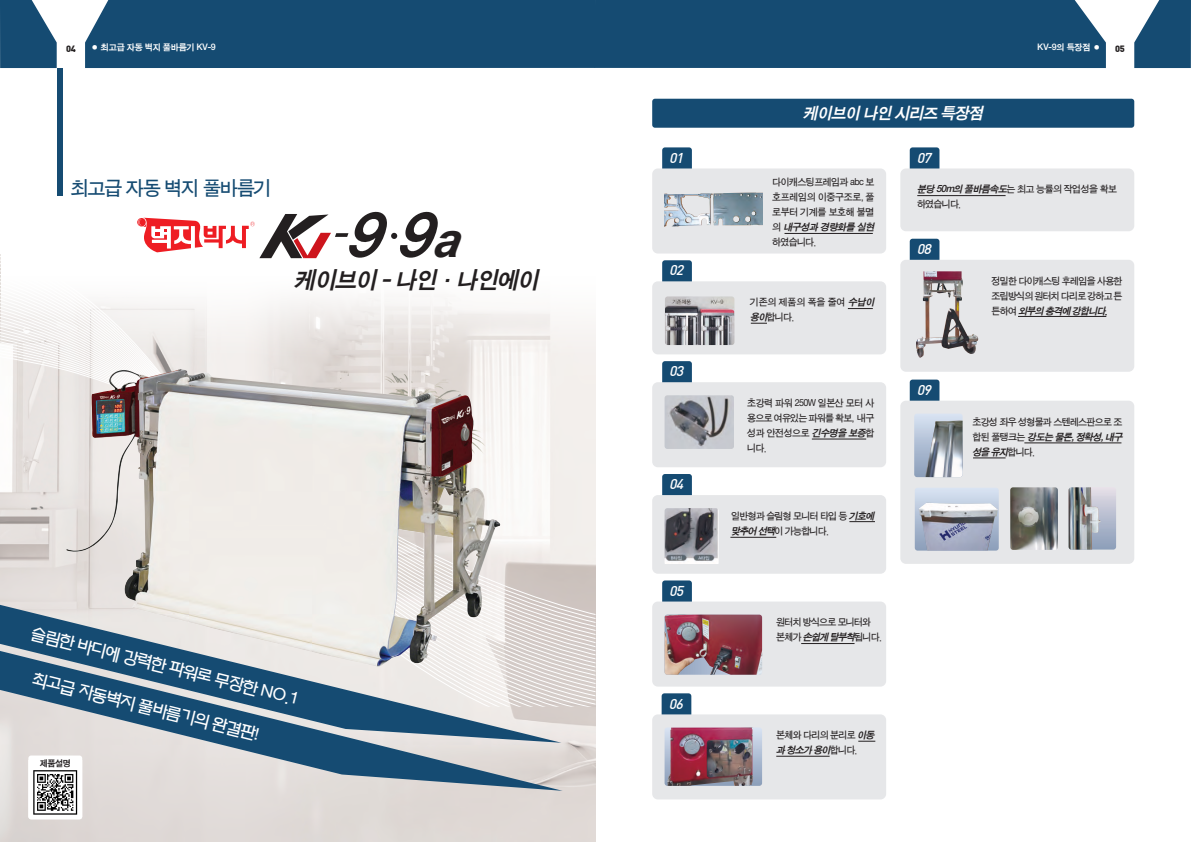
<style>
.page{position:relative;width:1191px;height:842px;background:#fff}
.page>*{position:absolute;margin:0;border:0;box-sizing:border-box;transform-origin:0 0}
.t1{font:italic 700 49.3px "Arial";color:#231f20}
.t2{font:italic 24px "Sand Kg";color:#231f20}
.t3{font:20px "Sand Tg";letter-spacing:-.05em;color:#154b72}
.t4{font:17px "Sand At M";color:#fff}
.t5{font:italic 16.5px "Sand Kg";color:#fff}
.t6{font:italic 14px "Dinmed";color:#fff}
.t7{font:10px/15px "Sand Tg";letter-spacing:-.075em;color:#231f20}
.t8{font:italic 10px/15px "Sand Kg";color:#231f20}
.t9{font:10px/15px "Sand Tg";letter-spacing:-.03em;color:#231f20}
.t10{font:9px "Sand Kg";letter-spacing:-.025em;color:#fff}
.t11{font:9px "Dinbla";color:#231f20}
.t12{font:9px "Sand Kg";color:#231f20}
.s1{font-family:"Sand Tg";font-style:normal}
.s2{font-family:"Sand Kg";font-style:italic}
</style>
<div class="page">
<div style="left:85px;top:0;width:1021px;height:68px;background:#154b72"></div>
<svg style="left:0;top:0;width:57px;height:68px;background:#366486"></svg>
<svg style="left:1134px;top:0;width:57px;height:68px;background:#366486"></svg>
<svg style="left:0;top:342px;width:595px;height:302px"></svg>
<div style="left:662px;top:147px;width:30px;height:36px;background:#154b72;border-radius:3px"></div>
<div style="left:652px;top:168px;width:234px;height:86px;background:#e6e7e9;border-radius:6px"></div>
<img style="left:664px;top:193px;width:98px;height:34px">
<div style="left:661px;top:693px;width:30px;height:36px;background:#154b72;border-radius:3px"></div>
<div style="left:652px;top:714px;width:234px;height:85px;background:#e6e7e9;border-radius:6px"></div>
<div style="left:664px;top:727px;width:98px;height:59px;background:linear-gradient(to bottom,#d8e2f2,#899cb8);border-radius:3px"></div>
<img style="left:667px;top:727px;width:86px;height:59px">
<div style="left:662px;top:260px;width:30px;height:36px;background:#154b72;border-radius:3px"></div>
<div style="left:652px;top:281px;width:234px;height:73px;background:#e6e7e9;border-radius:6px"></div>
<img style="left:665px;top:296px;width:69px;height:49px;border-radius:3px">
<div style="left:662px;top:361px;width:30px;height:36px;background:#154b72;border-radius:3px"></div>
<div style="left:652px;top:382px;width:234px;height:85px;background:#e6e7e9;border-radius:6px"></div>
<img style="left:664px;top:395px;width:70px;height:54px;border-radius:3px">
<div style="left:662px;top:474px;width:30px;height:35px;background:#154b72;border-radius:3px"></div>
<div style="left:652px;top:495px;width:234px;height:79px;background:#e6e7e9;border-radius:6px"></div>
<img style="left:664px;top:508px;width:54px;height:56px">
<div style="left:662px;top:580px;width:30px;height:36px;background:#154b72;border-radius:3px"></div>
<div style="left:652px;top:601px;width:234px;height:86px;background:#e6e7e9;border-radius:6px"></div>
<img style="left:664px;top:615px;width:98px;height:60px">
<div style="left:652px;top:99px;width:482px;height:29px;background:#154b72;border-radius:3px"></div>
<img style="left:67px;top:393px;width:433px;height:205px">
<div style="left:909px;top:147px;width:30px;height:36px;background:#154b72;border-radius:3px"></div>
<div style="left:900px;top:168px;width:234px;height:63px;background:#e6e7e9;border-radius:6px"></div>
<div style="left:909px;top:239px;width:30px;height:35px;background:#154b72;border-radius:3px"></div>
<div style="left:900px;top:260px;width:234px;height:112px;background:#e6e7e9;border-radius:6px"></div>
<img style="left:916px;top:271px;width:62px;height:87px">
<div style="left:909px;top:380px;width:30px;height:35px;background:#154b72;border-radius:3px"></div>
<div style="left:900px;top:401px;width:234px;height:163px;background:#e6e7e9;border-radius:6px"></div>
<div style="left:914px;top:414px;width:48px;height:63px;background:linear-gradient(to bottom,#d7e1f1,#899cb8);border-radius:3px"></div>
<img style="left:925px;top:420px;width:37px;height:57px">
<div style="left:914px;top:488px;width:84px;height:63px;background:linear-gradient(to bottom,#d7e1f1,#899bb7);border-radius:3px"></div>
<img style="left:918px;top:503px;width:80px;height:48px">
<img style="left:1010px;top:487px;width:48px;height:63px;border-radius:3px">
<div style="left:1068px;top:487px;width:48px;height:63px;background:linear-gradient(to bottom,#e4dee7,#899cb8);border-radius:3px"></div>
<img style="left:1068px;top:487px;width:32px;height:63px">
<img style="left:2px;top:284px;width:593px;height:109px">
<svg style="left:137px;top:212px;width:301px;height:47px"></svg>
<hr style="left:784px;top:233px;width:88px;height:1px;background:#231f20">
<hr style="left:917px;top:195px;width:88px;height:1px;background:#231f20">
<hr style="left:1018px;top:316px;width:88px;height:1px;background:#231f20">
<hr style="left:1024px;top:443px;width:97px;height:1px;background:#231f20">
<hr style="left:973px;top:458px;width:32px;height:1px;background:#231f20">
<svg style="left:848px;top:308px;width:24px;height:1px"></svg>
<svg style="left:751px;top:323px;width:16px;height:1px"></svg>
<hr style="left:812px;top:439px;width:54px;height:1px;background:#231f20">
<svg style="left:849px;top:521px;width:26px;height:1px"></svg>
<hr style="left:730px;top:537px;width:46px;height:1px;background:#231f20">
<hr style="left:801px;top:643px;width:53px;height:1px;background:#231f20">
<hr style="left:776px;top:756px;width:53px;height:1px;background:#231f20">
<svg style="left:858px;top:741px;width:17px;height:1px"></svg>
<img style="left:28px;top:791px;width:54px;height:28px">
<svg style="left:0;top:598px;width:561px;height:46px;background:#caced0"></svg>
<svg style="left:0;top:644px;width:562px;height:147px;background:#92a5b2"></svg>
<div style="left:57px;top:68px;width:5px;height:128px;background:#154b72"></div>
<p class="t11" style="left:66px;top:43px;width:11px">04</p>
<p class="t10" style="left:91px;top:42px;width:127px">● 최고급 자동 벽지 풀바름기 KV-9</p>
<p class="t10" style="left:1037px;top:42px;width:65px">KV-9의 특장점 ●</p>
<p class="t11" style="left:1115px;top:43px;width:11px">05</p>
<h3 class="t3" style="left:70px;top:178px;width:203px">최고급 자동 벽지 풀바름기</h3>
<h1 class="t1" style="left:431px;top:207px;width:41px">a</h1>
<h2 class="t2" style="left:294px;top:268px;width:252px">케이브이 -나인·나인에이</h2>
<h3 class="t4" style="left:33px;top:625px;width:277px;rotate:14deg">슬림한 바디에 강력한 파워로 무장한 NO.1</h3>
<h3 class="t4" style="left:35px;top:670px;width:235px;rotate:14deg">최고급 자동벽지 풀바름기의 완결판!</h3>
<p class="t12" style="left:40px;top:758px;width:33px">제품설명</p>
<h3 class="t6" style="left:669px;top:149px;width:18px">01</h3>
<h3 class="t6" style="left:669px;top:261px;width:18px">02</h3>
<h3 class="t6" style="left:669px;top:362px;width:18px">03</h3>
<h3 class="t6" style="left:669px;top:475px;width:18px">04</h3>
<h3 class="t6" style="left:669px;top:582px;width:18px">05</h3>
<h3 class="t6" style="left:668px;top:694px;width:18px">06</h3>
<h3 class="t5" style="left:803px;top:105px;width:185px">케이브이 나인 시 리즈 특장점</h3>
<p class="t7" style="left:772px;top:175px;width:104px;text-align:justify">다이캐스팅프레임과 abc 보 호프레임의 이중구조로, 풀 로부터 기계를 보호해 불멸</p>
<p class="t8" style="left:772px;top:220px;width:106px"><span class="s1">의</span> 내구성과 경량화를 실현</p>
<p class="t7" style="left:772px;top:235px;width:45px">하였습니다.</p>
<p class="t9" style="left:750px;top:295px;width:128px">기존의 제품의 폭을 줄여 <span class="s2">수납이 용이</span>합니다.</p>
<p class="t7" style="left:747px;top:396px;width:129px;text-align:justify">초강력 파워 250W 일본산 모터 사 용으로 여유있는 파워를 확보, 내구 성과 안전성으로 <span class="s2">긴수명을 보증</span>합 니다.</p>
<p class="t7" style="left:731px;top:509px;width:147px">일반형과 슬림형 모니터 타입 등 <span class="s2">기호에 맞추어 선택</span>이 가능합니다.</p>
<p class="t7" style="left:776px;top:615px;width:107px">원터치 방식으로 모니터와 본체가 <span class="s2">손쉽게 탈부착</span>됩니다.</p>
<p class="t7" style="left:776px;top:728px;width:102px">본체와 다리의 분리로 <span class="s2">이동</span></p>
<p class="t8" style="left:776px;top:743px;width:82px">과 청소가 용이<span class="s1">합 니 다 .</span></p>
<h3 class="t6" style="left:916px;top:149px;width:18px">07</h3>
<p class="t7" style="left:917px;top:182px;width:202px"><span class="s2">분당 50m의 풀바름속도</span>는 최 고 능 률 의 작 업 성 을 확 보 하였습니다.</p>
<h3 class="t6" style="left:916px;top:240px;width:18px">08</h3>
<h3 class="t6" style="left:916px;top:381px;width:18px">09</h3>
<p class="t7" style="left:991px;top:273px;width:133px">정밀한 다이캐스팅 후레임을 사용한 조립방식의 원터치 다리로 강하고 튼</p>
<p class="t8" style="left:991px;top:303px;width:120px"><span class="s1">튼 하 여</span> 외부의 충격에 강합니다.</p>
<p class="t7" style="left:972px;top:414px;width:152px">초강성 좌우 성형물과 스텐레스판으로 조</p>
<p class="t8" style="left:972px;top:429px;width:154px"><span class="s1">합 된 풀 탱 크 는</span> 강도는 물론,정확성,내구 성을 유지<span class="s1">합니다.</span></p>
</div>
